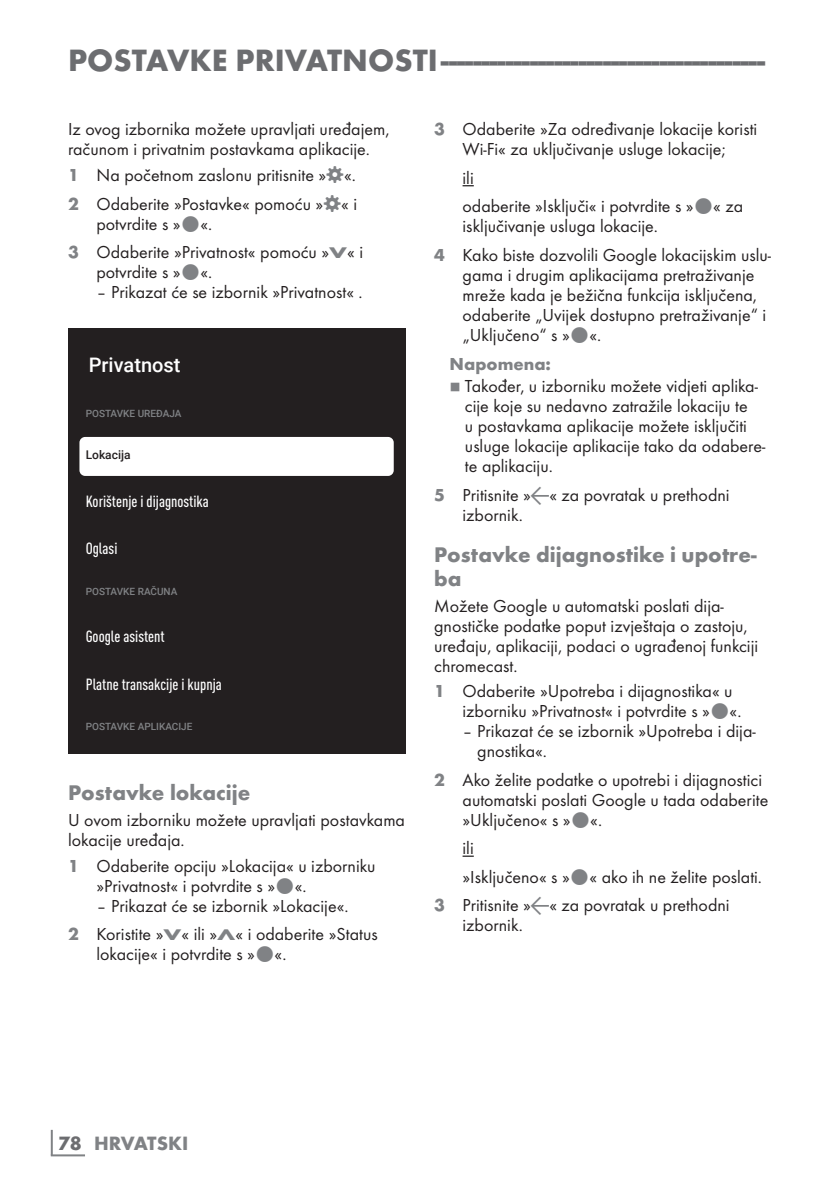
<style>
.page{position:relative;width:840px;height:1191px;background:#fff}
.page>*{position:absolute;margin:0;border:0;box-sizing:border-box;transform-origin:0 0}
.t1{font:700 32px "Futura TOT";color:#6c6d70}
.t2{font:700 22px/24px "Futura TOT";color:#808285}
.t3{font:700 20px "Futura TOT";letter-spacing:-.01em;color:#808285}
.t4{font:500 20px "Roboto";color:#fff}
.t5{font:18px/20px "Futura TOT Boo";color:#231f20}
.t6{font:700 18px "Futura TOT";color:#808285}
.t7{font:500 condensed 16px "DIN Pro";color:#fff}
.t8{font:500 12px "Roboto";color:#231f20}
.t9{font:500 10px "Roboto";color:#808285}
.t10{font:8px "Grund Son Se";color:#808285}
.s1{font-family:"Futura TOT";font-weight:700;color:#808285}
.s2{font-family:"Futura TOT";font-weight:700;font-size:16px;color:#808285}
.s3{font-family:"Arcelik TS9 Android";font-size:20px;color:#808285}
.s4{color:#6c6d70}
</style>
<div class="page">
<hr style="left:51px;top:1129px;width:2px;height:26px;background:#808285">
<hr style="left:51px;top:1154px;width:34px;height:2px;background:#808285">
<div style="left:68px;top:329px;width:337px;height:425px;background:#231f20"></div>
<div style="left:79px;top:437px;width:314px;height:39px;background:#fff;border-radius:6px"></div>
<svg style="left:462px;top:855px;width:11px;height:2px"></svg>
<h1 class="t1" style="left:68px;top:40px;width:698px">POSTAVKE PRIVATNOSTI-----------------------------------------</h1>
<p class="t5" style="left:68px;top:119px;width:322px">Iz ovog izbornika možete upravljati uređajem, računom i privatnim postavkama aplikacije.</p>
<p class="t5" style="left:68px;top:161px;width:290px;line-height:28.6px"><span class="s1">1</span> Na početnom zaslonu pritisnite » «.<br><span class="s1">2</span> Odaberite »Postavke« pomoću » « i</p>
<p class="t5" style="left:68px;top:209px;width:296px;line-height:28.6px;text-indent:28px">potvrdite s » «.<br><span class="s1">3</span> Odaberite »Privatnost« pomoću »<span class="s2">V</span>« i</p>
<p class="t5" style="left:96px;top:262px;width:117px">potvrdite s » «.</p>
<p class="t5" style="left:96px;top:282px;width:267px">– Prikazat će se izbornik »Privatnost« .</p>
<p class="t4" style="left:89px;top:350px;width:93px">Privatnost</p>
<p class="t9" style="left:86px;top:406px;width:97px">POSTAVKE UREĐAJA</p>
<p class="t8" style="left:86px;top:446px;width:46px">Lokacija</p>
<p class="t7" style="left:86px;top:489px;width:125px">Korištenje i dijagnostika</p>
<p class="t7" style="left:86px;top:537px;width:33px">Oglasi</p>
<p class="t9" style="left:86px;top:584px;width:93px">POSTAVKE RAČUNA</p>
<p class="t7" style="left:86px;top:625px;width:80px">Google asistent</p>
<p class="t7" style="left:86px;top:672px;width:137px">Platne transakcije i kupnja</p>
<p class="t9" style="left:86px;top:719px;width:108px">POSTAVKE APLIKACIJE</p>
<p class="t2" style="left:68px;top:780px;width:184px">Postavke lokacije</p>
<p class="t5" style="left:68px;top:809px;width:338px">U ovom izborniku možete upravljati postavkama lokacije uređaja.</p>
<p class="t5" style="left:96px;top:855px;width:280px;text-indent:-28px"><span class="s1">1</span> Odaberite opciju »Lokacija« u izborniku »Privatnost« i potvrdite s » «.</p>
<p class="t5" style="left:68px;top:891px;width:311px;line-height:28.6px;text-align:center">– Prikazat će se izbornik »Lokacije«.<br><span class="s1">2</span> Koristite »<span class="s2">V</span>« ili »<span class="s2">Λ</span>« i odaberite »Status</p>
<p class="t5" style="left:96px;top:944px;width:191px">lokacije« i potvrdite s » «.</p>
<p class="t5" style="left:434px;top:119px;width:324px;text-align:center"><span class="s1">3</span> Odaberite »Za određivanje lokacije koristi<br>Wi-Fi« za uključivanje usluge lokacije;</p>
<p class="t5" style="left:462px;top:163px;width:282px;line-height:28.6px">ili<br>odaberite »Isključi« i potvrdite s » « za</p>
<p class="t5" style="left:434px;top:212px;width:338px;line-height:28.6px;text-indent:28px">isključivanje usluga lokacije.<br><span class="s1">4</span> Kako biste dozvolili Google lokacijskim uslu-</p>
<p class="t5" style="left:462px;top:265px;width:305px">gama i drugim aplikacijama pretraživanje mreže kada je bežična funkcija isključena, odaberite „Uvijek dostupno pretraživanje“ i „Uključeno“ s » «.</p>
<p class="t6" style="left:449px;top:352px;width:103px">Napomena:</p>
<p class="t10" style="left:449px;top:383px;width:13px">7</p>
<p class="t5" style="left:464px;top:376px;width:302px">Također, u izborniku možete vidjeti aplika&shy;cije koje su nedavno zatražile lokaciju te<br>u postavkama aplikacije možete isključiti usluge lokacije aplikacije tako da odabere&shy;te aplikaciju.</p>
<p class="t5" style="left:462px;top:485px;width:268px;text-indent:-28px"><span class="s1">5</span> Pritisnite »<span class="s3">a</span>« za povratak u prethodni izbornik.</p>
<p class="t2" style="left:434px;top:542px;width:324px">Postavke dijagnostike i upotre&shy;ba</p>
<p class="t5" style="left:434px;top:595px;width:325px">Možete Google u automatski poslati dija&shy;gnostičke podatke poput izvještaja o zastoju, uređaju, aplikaciji, podaci o ugrađenoj funkciji chromecast.</p>
<p class="t5" style="left:462px;top:681px;width:280px;text-indent:-28px"><span class="s1">1</span> Odaberite »Upotreba i dijagnostika« u izborniku »Privatnost« i potvrdite s » «.</p>
<p class="t5" style="left:477px;top:721px;width:280px;text-indent:-15px">– Prikazat će se izbornik »Upotreba i dija&shy;gnostika«.</p>
<p class="t5" style="left:462px;top:769px;width:307px;text-indent:-28px"><span class="s1">2</span> Ako želite podatke o upotrebi i dijagnostici automatski poslati Google u tada odaberite »Uključeno« s » «.</p>
<p class="t5" style="left:462px;top:838px;width:13px">ili</p>
<p class="t5" style="left:462px;top:866px;width:301px">»Isključeno« s » « ako ih ne želite poslati.</p>
<p class="t5" style="left:434px;top:895px;width:297px"><span class="s1">3</span> Pritisnite »<span class="s3">a</span>« za povratak u prethodni</p>
<p class="t5" style="left:462px;top:915px;width:62px">izbornik.</p>
<p class="t3" style="left:58px;top:1131px;width:131px"><span class="s4">78</span> HRVATSKI</p>
</div>
